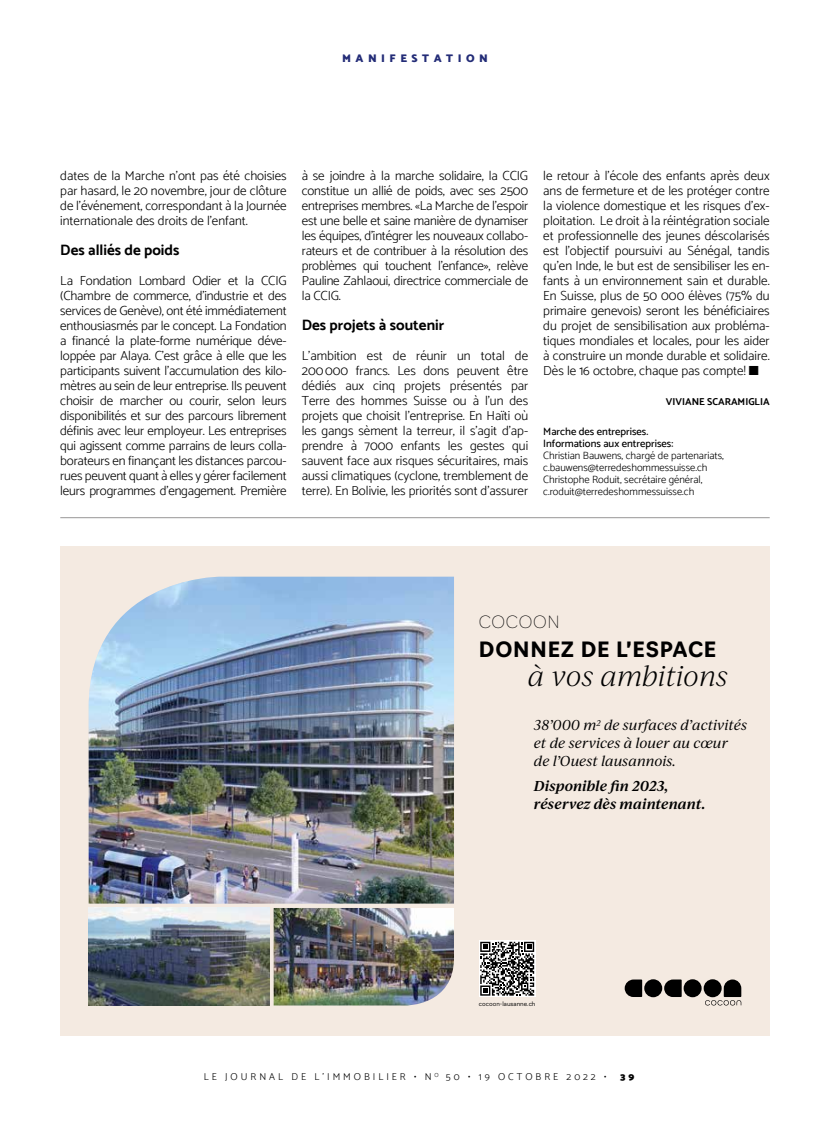
<style>
.page{position:relative;width:830px;height:1134px;background:#fff}
.page>*{position:absolute;margin:0;border:0;box-sizing:border-box;transform-origin:0 0}
.t1{font:italic 300 27.5px "Ivy Journal";letter-spacing:-.005em;color:#000}
.t2{font:700 20.62px "Navigo";letter-spacing:.04em;color:#000}
.t3{font:100 16.5px "Navigo";letter-spacing:.04em;color:#000}
.t4{font:700 15px "Catamaran";color:#000}
.t5{font:italic 13.75px/17.9px "Ivy Journal";color:#000}
.t6{font:italic 600 13.75px/17.9px "Ivy Journal";color:#000}
.t7{font:300 13.12px/15px "Catamaran";color:#000;text-align:justify}
.t8{font:900 11.25px "Catamaran";letter-spacing:.4em;color:#232c77}
.t9{font:300 10.62px/11.9px "Catamaran";color:#000}
.t10{font:500 10.62px/11.9px "Catamaran";color:#000}
.t11{font:300 10px "Catamaran";letter-spacing:.3em;color:#000}
.t12{font:700 10px "Catamaran";color:#000}
.t13{font:900 10px "Catamaran";color:#000}
.t14{font:300 6.12px "Navigo";letter-spacing:.005em;color:#000}
</style>
<div class="page">
<hr style="left:60px;top:517px;width:709px;height:1px;background:#979696">
<div style="left:60px;top:547px;width:709px;height:489px;background:#f4eae1"></div>
<svg style="left:624px;top:979px;width:117px;height:26px"></svg>
<svg style="left:479px;top:940px;width:56px;height:57px"></svg>
<svg style="left:480px;top:942px;width:54px;height:54px;background:#757575"></svg>
<img style="left:89px;top:577px;width:365px;height:326px">
<img style="left:89px;top:908px;width:180px;height:97px">
<img style="left:273px;top:908px;width:181px;height:97px">
<p class="t8" style="left:342px;top:51px;width:147px">MANIFESTATION</p>
<p class="t7" style="left:60px;top:168px;width:228px">dates de la Marche n’ont pas été choisies par hasard, le 20 novembre, jour de clôture de l’événement, correspondant à la Journée internationale des droits de l’enfant.</p>
<p class="t4" style="left:60px;top:241px;width:121px">Des alliés de poids</p>
<p class="t7" style="left:60px;top:273px;width:228px">La Fondation Lombard Odier et la CCIG (Chambre de commerce, d’industrie et des services de Genève), ont été immédiatement enthousiasmés par le concept. La Fondation a financé la plate-forme numérique déve&shy;loppée par Alaya. C’est grâce à elle que les participants suivent l’accumulation des kilo&shy;mètres au sein de leur entreprise. Ils peuvent choisir de marcher ou courir, selon leurs disponibilités et sur des parcours librement définis avec leur employeur. Les entreprises qui agissent comme parrains de leurs colla&shy;borateurs en finançant les distances parcou&shy;rues peuvent quant à elles y gérer facilement leurs programmes d’engagement. Première</p>
<p class="t7" style="left:301px;top:168px;width:228px">à se joindre à la marche solidaire, la CCIG constitue un allié de poids, avec ses 2500 entreprises membres. «La Marche de l’espoir est une belle et saine manière de dynamiser les équipes, d’intégrer les nouveaux collabo&shy;rateurs et de contribuer à la résolution des problèmes qui touchent l’enfance», relève Pauline Zahlaoui, directrice commerciale de la CCIG.</p>
<p class="t4" style="left:301px;top:316px;width:144px">Des projets à soutenir</p>
<p class="t7" style="left:301px;top:348px;width:228px">L’ambition est de réunir un total de 200000 francs. Les dons peuvent être dédiés aux cinq projets présentés par Terre des hommes Suisse ou à l’un des projets que choisit l’entreprise. En Haïti où les gangs sèment la terreur, il s’agit d’ap&shy;prendre à 7000 enfants les gestes qui sauvent face aux risques sécuritaires, mais aussi climatiques (cyclone, tremblement de terre). En Bolivie, les priorités sont d’assurer</p>
<p class="t7" style="left:543px;top:168px;width:228px">le retour à l’école des enfants après deux ans de fermeture et de les protéger contre la violence domestique et les risques d’ex&shy;ploitation. Le droit à la réintégration sociale et professionnelle des jeunes déscolarisés est l’objectif poursuivi au Sénégal, tandis qu’en Inde, le but est de sensibiliser les en&shy;fants à un environnement sain et durable.<br>En Suisse, plus de 50 000 élèves (75% du primaire genevois) seront les bénéficiaires du projet de sensibilisation aux probléma&shy;tiques mondiales et locales, pour les aider à construire un monde durable et solidaire.<br>Dès le 16 octobre, chaque pas compte! ■</p>
<p class="t12" style="left:665px;top:396px;width:105px">VIVIANE SCARAMIGLIA</p>
<p class="t10" style="left:543px;top:426px;width:131px">Marche des entreprises.<br>Informations aux entreprises:</p>
<p class="t9" style="left:543px;top:450px;width:182px">Christian Bauwens, chargé de partenariats, c.bauwens@terredeshommessuisse.ch Christophe Roduit, secrétaire général, c.roduit@terredeshommessuisse.ch</p>
<p class="t3" style="left:478px;top:609px;width:82px">COCOON</p>
<h2 class="t2" style="left:478px;top:633px;width:239px">DONNEZ DE L’ESPACE</h2>
<h1 class="t1" style="left:527px;top:657px;width:201px">à vos ambitions</h1>
<p class="t5" style="left:533px;top:716px;width:214px">38’000 m<sup>2</sup> de surfaces d’activités et de services à louer au cœur<br>de l’Ouest lausannois.</p>
<p class="t6" style="left:533px;top:776px;width:173px">Disponible fin 2023, réservez dès maintenant.</p>
<p class="t14" style="left:478px;top:998px;width:58px">cocoon-lausanne.ch</p>
<p class="t11" style="left:204px;top:1071px;width:404px">LE JOURNAL DE L’IMMOBILIER • N <sup>O</sup> 50 • 19 OCTOBRE 2022 •</p>
<p class="t13" style="left:619px;top:1071px;width:16px">3 9</p>
</div>
